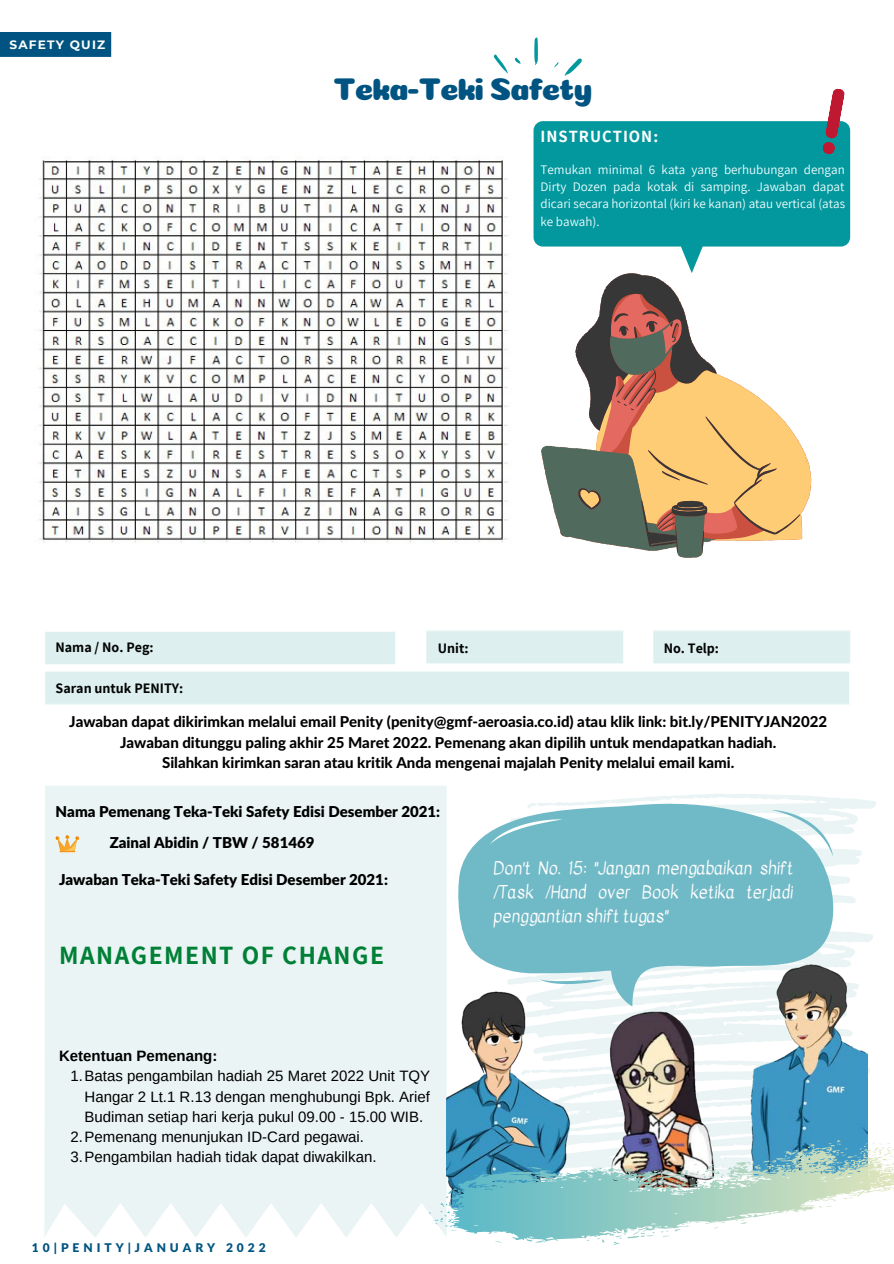
<style>
.page{position:relative;width:894px;height:1264px;background:#fff}
.page>*{position:absolute;margin:0;border:0;box-sizing:border-box;transform-origin:0 0}
.t1{font:31.5px "Coiny";letter-spacing:-.045em;color:#015481}
.t2{font:700 25.65px "Assistant";letter-spacing:.06em;color:#008037}
.t3{font:17.1px/23.7px "Kavivanar";color:#fcfdfd;text-align:justify}
.t4{font:700 16.65px "Assistant";letter-spacing:.06em;color:#fcfdfd}
.t5{font:800 15px "Lato Latin";color:#000}
.t6{font:15px/20.2px "Arimo";color:#000;text-align:justify}
.t7{font:900 15px "Lato Latin";color:#000}
.t8{font:700 15px "Arimo";color:#000}
.t9{font:700 14.1px "Assistant";color:#030404}
.t10{font:13.05px/17.4px "Assistant";color:#f0fdfd;text-align:justify}
.t11{font:700 12.15px "Montserrat";letter-spacing:.1em;color:#fcfdfd}
.t12{font:900 12px "Lato Latin";letter-spacing:.33em;color:#015481}
</style>
<div class="page">
<div style="left:652px;top:630px;width:198px;height:33px;background:#deefef"></div>
<hr style="left:652px;top:631px;width:1px;height:32px;background:#fff">
<hr style="left:849px;top:631px;width:1px;height:32px;background:#fff">
<hr style="left:653px;top:630px;width:196px;height:1px;background:#fff">
<div style="left:426px;top:630px;width:197px;height:33px;background:#deefef"></div>
<hr style="left:426px;top:630px;width:197px;height:1px;background:#fff">
<div style="left:45px;top:631px;width:350px;height:33px;background:#deefef"></div>
<hr style="left:45px;top:631px;width:350px;height:1px;background:#fff">
<div style="left:45px;top:671px;width:804px;height:33px;background:#deefef"></div>
<hr style="left:45px;top:703px;width:804px;height:1px;background:#fff">
<div style="left:0;top:32px;width:111px;height:25px;background:#015481"></div>
<div style="left:44px;top:786px;width:402px;height:451px;background:#eaf4f4"></div>
<svg style="left:573px;top:1060px;width:297px;height:80px;fill:#eaf4f4"></svg>
<svg style="left:573px;top:1066px;width:31px;height:9px"></svg>
<svg style="left:573px;top:931px;width:300px;height:129px;fill:#f1f7f7"></svg>
<svg style="left:610px;top:794px;width:266px;height:120px"></svg>
<svg style="left:556px;top:800px;width:54px;height:3px"></svg>
<svg style="left:458px;top:803px;width:375px;height:203px;background:#8ac5d0"></svg>
<svg style="left:540px;top:979px;width:64px;height:5px"></svg>
<svg style="left:771px;top:810px;width:62px;height:46px"></svg>
<svg style="left:490px;top:819px;width:72px;height:25px;background:#8ac5d0"></svg>
<img style="left:446px;top:991px;width:127px;height:149px">
<img style="left:743px;top:956px;width:124px;height:184px">
<img style="left:608px;top:1011px;width:111px;height:129px">
<svg style="left:564px;top:58px;width:17px;height:18px"></svg>
<svg style="left:534px;top:37px;width:3px;height:28px"></svg>
<svg style="left:494px;top:54px;width:14px;height:19px"></svg>
<svg style="left:515px;top:58px;width:5px;height:6px"></svg>
<svg style="left:56px;top:835px;width:23px;height:17px"></svg>
<svg style="left:533px;top:121px;width:316px;height:152px;fill:#03989e"></svg>
<svg style="left:821px;top:88px;width:24px;height:67px"></svg>
<svg style="left:428px;top:1140px;width:465px;height:104px"></svg>
<img style="left:39px;top:156px;width:469px;height:387px">
<svg style="left:541px;top:442px;width:269px;height:115px"></svg>
<svg style="left:575px;top:273px;width:224px;height:279px"></svg>
<hr style="left:45px;top:161px;width:456px;height:1px;background:#000">
<p class="t11" style="left:9px;top:38px;width:97px">SAFETY QUIZ</p>
<p class="t1" style="left:333px;top:71px;width:261px">Teka-Teki Safety</p>
<p class="t4" style="left:540px;top:125px;width:119px">INSTRUCTION:</p>
<p class="t10" style="left:540px;top:160px;width:306px">Temukan minimal 6 kata yang berhubungan dengan Dirty Dozen pada kotak di samping. Jawaban dapat dicari secara horizontal (kiri ke kanan) atau vertical (atas ke bawah).</p>
<p class="t9" style="left:55px;top:638px;width:100px">Nama / No. Peg:</p>
<p class="t9" style="left:437px;top:638px;width:32px">Unit:</p>
<p class="t9" style="left:663px;top:638px;width:57px">No. Telp:</p>
<p class="t9" style="left:56px;top:678px;width:129px">Saran untuk PENITY:</p>
<p class="t5" style="left:69px;top:715px;width:759px">Jawaban dapat dikirimkan melalui email Penity (penity@gmf-aeroasia.co.id) atau klik link: bit.ly/PENITYJAN2022</p>
<p class="t5" style="left:120px;top:735px;width:657px">Jawaban ditunggu paling akhir 25 Maret 2022. Pemenang akan dipilih untuk mendapatkan hadiah.</p>
<p class="t5" style="left:162px;top:755px;width:573px">Silahkan kirimkan saran atau kritik Anda mengenai majalah Penity melalui email kami.</p>
<p class="t7" style="left:56px;top:804px;width:386px">Nama Pemenang Teka-Teki Safety Edisi Desember 2021:</p>
<p class="t7" style="left:110px;top:836px;width:206px">Zainal Abidin / TBW / 581469</p>
<p class="t7" style="left:59px;top:872px;width:330px">Jawaban Teka-Teki Safety Edisi Desember 2021:</p>
<p class="t2" style="left:59px;top:938px;width:326px">MANAGEMENT OF CHANGE</p>
<p class="t8" style="left:59px;top:1047px;width:160px">Ketentuan Pemenang:</p>
<p class="t6" style="left:84px;top:1065px;width:347px;text-indent:-14px">1.Batas pengambilan hadiah 25 Maret 2022 Unit TQY Hangar 2 Lt.1 R.13 dengan menghubungi Bpk. Arief Budiman setiap hari kerja pukul 09.00 - 15.00 WIB.</p>
<p class="t6" style="left:70px;top:1126px;width:295px">2.Pemenang menunjukan ID-Card pegawai.</p>
<p class="t6" style="left:70px;top:1147px;width:307px">3.Pengambilan hadiah tidak dapat diwakilkan.</p>
<p class="t12" style="left:32px;top:1242px;width:235px">10|PENITY|JANUARY 2022</p>
<p class="t3" style="left:493px;top:857px;width:301px">Don't No. 15: "Jangan mengabaikan shift /Task /Hand over Book ketika terjadi penggantian shift tugas"</p>
</div>
